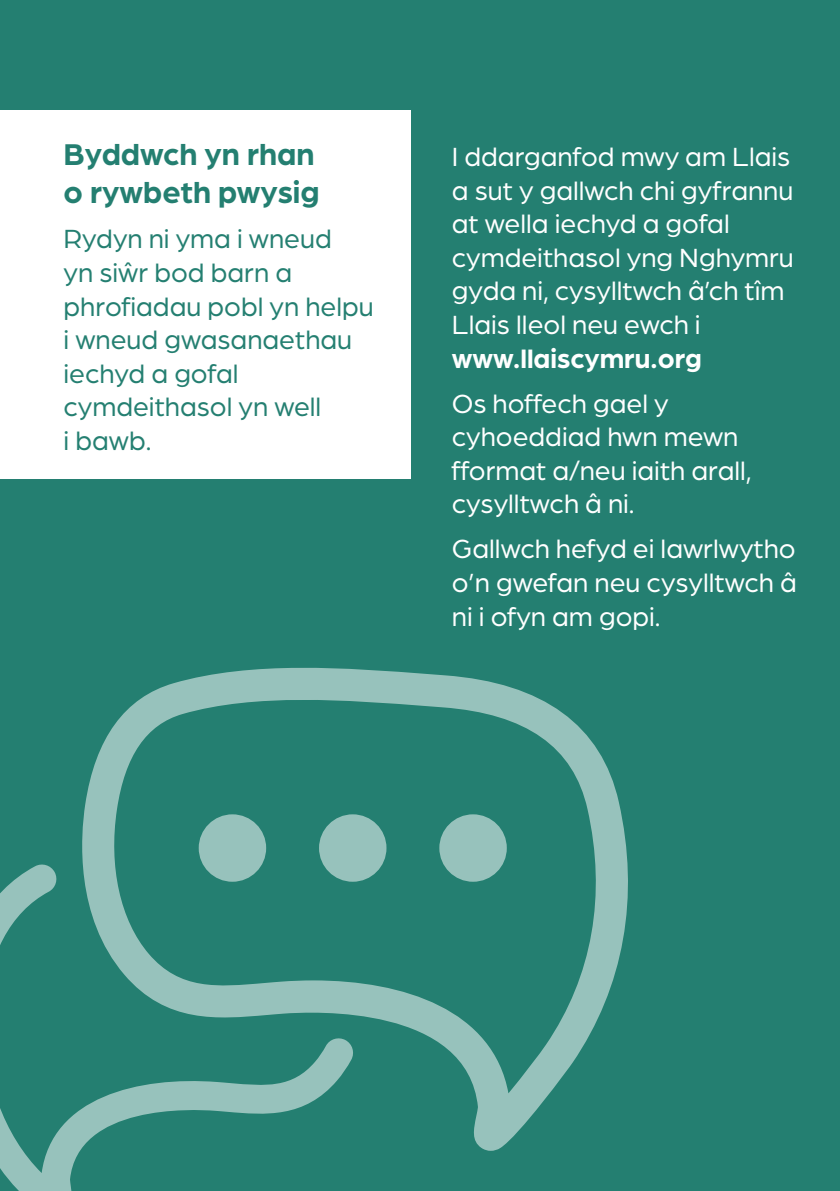
<style>
.page{position:relative;width:840px;height:1191px;background:#fff}
.page>*{position:absolute;margin:0;border:0;box-sizing:border-box;transform-origin:0 0}
.H5_Intro_text{font:700 32px/38.4px "Arboria";color:#247f71}
.Intro_text{font:28px/33.6px "Arboria";color:#fff}
.Intro_text-2{font:28px/33.6px "Arboria";color:#247f71}
.s1{font-weight:700}
</style>
<div class="page">
<div style="left:0;top:0;width:839px;height:1191px;background:#247f71"></div>
<div style="left:0;top:110px;width:410px;height:368px;background:#fff"></div>
<svg style="left:1px;top:864px;width:80px;height:327px"></svg>
<svg style="left:75px;top:667px;width:553px;height:483px"></svg>
<div style="left:198px;top:814px;width:68px;height:67px;background:#97c2bc;border-radius:50%"></div>
<div style="left:319px;top:814px;width:67px;height:67px;background:#97c2bc;border-radius:50%"></div>
<div style="left:439px;top:814px;width:67px;height:67px;background:#97c2bc;border-radius:50%"></div>
<img style="left:0;top:0;width:1px;height:1191px">
<p class="H5_Intro_text" style="left:63px;top:133px;width:257px">Byddwch yn rhan o rywbeth pwysig</p>
<p class="Intro_text-2" style="left:63px;top:221px;width:311px">Rydyn ni yma i wneud<br>yn siŵr bod barn a phrofiadau pobl yn helpu i wneud gwasanaethau iechyd a gofal cymdeithasol yn well<br>i bawb.</p>
<p class="Intro_text" style="left:451px;top:139px;width:343px">I ddarganfod mwy am Llais a sut y gallwch chi gyfrannu at wella iechyd a gofal cymdeithasol yng Nghymru gyda ni, cysylltwch â’ch tîm<br>Llais lleol neu ewch i <span class="s1">www.llaiscymru.org</span></p>
<p class="Intro_text" style="left:451px;top:385px;width:301px">Os hoffech gael y cyhoeddiad hwn mewn fformat a/neu iaith arall, cysylltwch â ni.</p>
<p class="Intro_text" style="left:451px;top:531px;width:346px;text-align:justify">Gallwch hefyd ei lawrlwytho o’n gwefan neu cysylltwch â ni i ofyn am gopi.</p>
</div>
